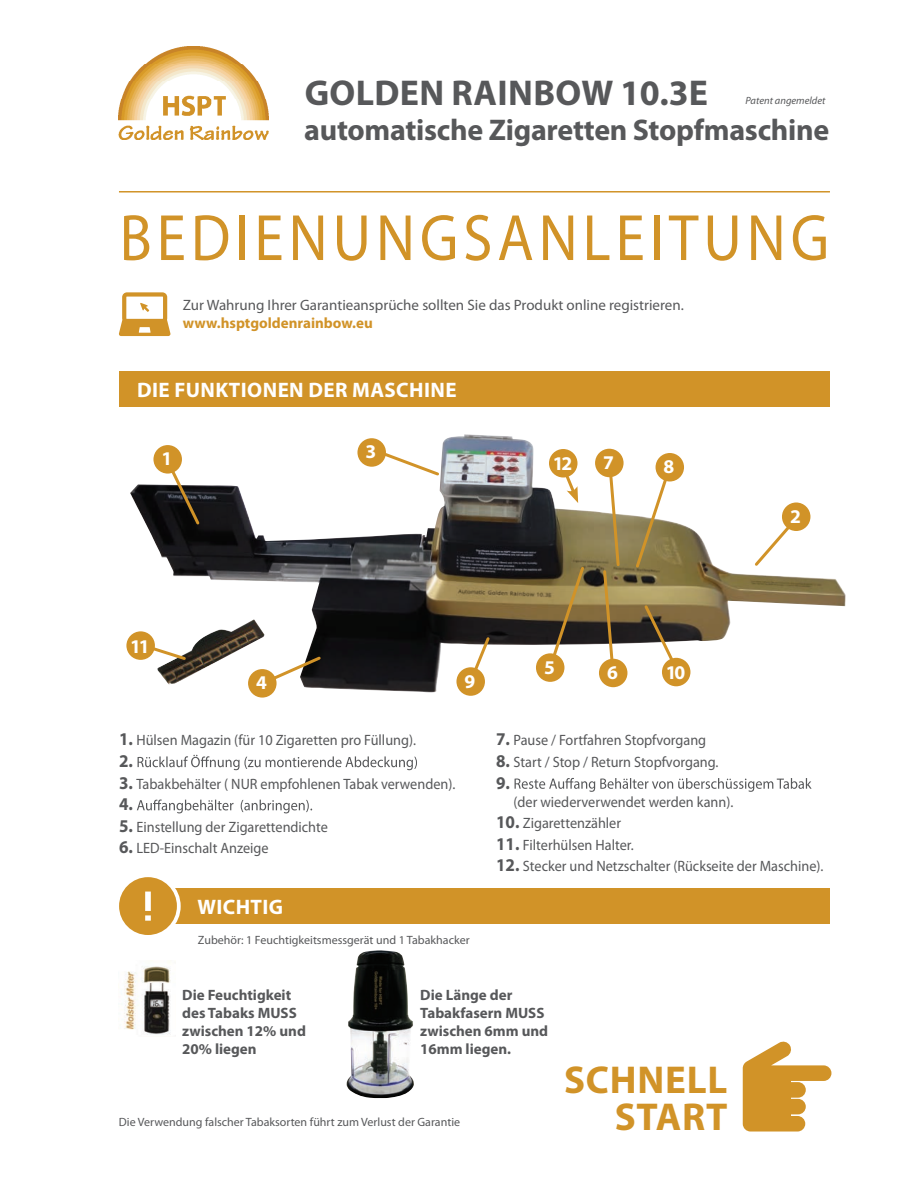
<style>
.page{position:relative;width:918px;height:1188px;background:#fff}
.page>*{position:absolute;margin:0;border:0;box-sizing:border-box;transform-origin:0 0}
.t1{font:66px "Myriad Pro";letter-spacing:.085em;color:#d19328;scale:.9 1}
.t2{font:700 39px/37.5px "Myriad Pro";letter-spacing:.02em;color:#d19328;text-align:right}
.t3{font:700 36px "Myriad Pro";letter-spacing:.01em;color:#57585a}
.t4{font:700 30px "Myriad Pro";letter-spacing:-.01em;color:#57585a}
.t5{font:700 21px "Myriad Pro";letter-spacing:.02em;color:#fff}
.t6{font:700 19.5px "Myriad Pro";color:#fff}
.t7{font:700 18px "Myriad Pro";color:#57585a;scale:.95 1}
.t8{font:15px "Myriad Pro";color:#57585a;scale:.95 1}
.t9{font:700 15px/18px "Myriad Pro";color:#57585a}
.t10{font:15px "Myriad Pro";color:#57585a}
.t11{font:700 15px "Myriad Pro";color:#d19328}
.t12{font:12px "Myriad Pro";color:#57585a}
.t13{font:italic 10.5px "Myriad Pro";color:#57585a}
.s1{font-weight:700;font-size:18px}
</style>
<div class="page">
<img style="left:119px;top:47px;width:150px;height:93px">
<svg style="left:119px;top:292px;width:51px;height:44px"></svg>
<svg style="left:743px;top:1041px;width:88px;height:91px"></svg>
<div style="left:143px;top:888px;width:687px;height:36px;background:#d19328"></div>
<div style="left:115px;top:874px;width:66px;height:65px;background:#fff;border-radius:50%"></div>
<svg style="left:119px;top:877px;width:58px;height:58px"></svg>
<hr style="left:119px;top:191px;width:711px;height:2px;background:#d19328">
<img style="left:346px;top:950px;width:68px;height:148px">
<img style="left:124px;top:966px;width:47px;height:69px">
<div style="left:119px;top:371px;width:711px;height:36px;background:#d19328"></div>
<img style="left:130px;top:434px;width:716px;height:259px">
<img style="left:157px;top:619px;width:108px;height:66px">
<svg style="left:161px;top:453px;width:41px;height:74px"></svg>
<svg style="left:138px;top:755px;width:279px;height:15px"></svg>
<svg style="left:137px;top:799px;width:175px;height:14px"></svg>
<div style="left:153px;top:445px;width:29px;height:29px;background:#d19328;border-radius:50%"></div>
<svg style="left:752px;top:504px;width:57px;height:65px"></svg>
<div style="left:782px;top:503px;width:28px;height:28px;background:#d19328;border-radius:50%"></div>
<svg style="left:364px;top:444px;width:77px;height:34px"></svg>
<div style="left:357px;top:438px;width:29px;height:29px;background:#d19328;border-radius:50%"></div>
<svg style="left:248px;top:654px;width:75px;height:38px"></svg>
<div style="left:248px;top:669px;width:29px;height:29px;background:#d19328;border-radius:50%"></div>
<svg style="left:546px;top:565px;width:40px;height:108px"></svg>
<div style="left:536px;top:653px;width:28px;height:29px;background:#d19328;border-radius:50%"></div>
<div style="left:599px;top:659px;width:28px;height:28px;background:#d19328;border-radius:50%"></div>
<svg style="left:601px;top:472px;width:20px;height:194px"></svg>
<div style="left:595px;top:449px;width:29px;height:28px;background:#d19328;border-radius:50%"></div>
<svg style="left:634px;top:462px;width:40px;height:108px"></svg>
<div style="left:656px;top:453px;width:28px;height:29px;background:#d19328;border-radius:50%"></div>
<svg style="left:467px;top:635px;width:25px;height:51px"></svg>
<div style="left:456px;top:667px;width:29px;height:29px;background:#d19328;border-radius:50%"></div>
<svg style="left:642px;top:603px;width:40px;height:74px"></svg>
<div style="left:662px;top:658px;width:28px;height:28px;background:#d19328;border-radius:50%"></div>
<svg style="left:143px;top:643px;width:45px;height:19px"></svg>
<div style="left:126px;top:631px;width:29px;height:29px;background:#d19328;border-radius:50%"></div>
<svg style="left:558px;top:459px;width:20px;height:44px"></svg>
<div style="left:549px;top:449px;width:29px;height:29px;background:#d19328;border-radius:50%"></div>
<svg style="left:515px;top:778px;width:297px;height:14px"></svg>
<h3 class="t3" style="left:305px;top:70px;width:405px">GOLDEN RAINBOW 10.3E</h3>
<h3 class="t4" style="left:304px;top:110px;width:527px">automatische Zigaretten Stopfmaschine</h3>
<p class="t13" style="left:746px;top:94px;width:81px">Patent angemeldet</p>
<h1 class="t1" style="left:120px;top:197px;width:790px">BEDIENUNGSANLEITUNG</h1>
<p class="t10" style="left:183px;top:296px;width:503px">Zur Wahrung Ihrer Garantieansprüche sollten Sie das Produkt online registrieren.</p>
<p class="t11" style="left:183px;top:313px;width:191px">www.hsptgoldenrainbow.eu</p>
<h3 class="t5" style="left:137px;top:377px;width:321px">DIE FUNKTIONEN DER MASCHINE</h3>
<h3 class="t6" style="left:162px;top:446px;width:12px">1</h3>
<h3 class="t6" style="left:366px;top:439px;width:12px">3</h3>
<h3 class="t6" style="left:553px;top:451px;width:21px">12</h3>
<h3 class="t6" style="left:603px;top:450px;width:12px">7</h3>
<h3 class="t6" style="left:664px;top:454px;width:12px">8</h3>
<h3 class="t6" style="left:790px;top:503px;width:12px">2</h3>
<h3 class="t6" style="left:130px;top:633px;width:21px">11</h3>
<h3 class="t6" style="left:256px;top:670px;width:12px">4</h3>
<h3 class="t6" style="left:465px;top:668px;width:12px">9</h3>
<p class="t8" style="left:119px;top:731px;width:314px"><span class="s1">1.</span> Hülsen Magazin (für 10 Zigaretten pro Füllung).</p>
<p class="t7" style="left:119px;top:749px;width:16px">2.</p>
<p class="t8" style="left:119px;top:774px;width:356px"><span class="s1">3.</span> Tabakbehälter ( NUR empfohlenen Tabak verwenden).</p>
<p class="t7" style="left:119px;top:792px;width:16px">4.</p>
<p class="t8" style="left:119px;top:818px;width:221px"><span class="s1">5.</span> Einstellung der Zigarettendichte</p>
<p class="t8" style="left:119px;top:839px;width:159px"><span class="s1">6.</span> LED-Einschalt Anzeige</p>
<h3 class="t5" style="left:197px;top:893px;width:87px">WICHTIG</h3>
<p class="t12" style="left:198px;top:933px;width:273px">Zubehör: 1 Feuchtigkeitsmessgerät und 1 Tabakhacker</p>
<h3 class="t6" style="left:544px;top:654px;width:12px">5</h3>
<h3 class="t6" style="left:607px;top:660px;width:12px">6</h3>
<h3 class="t6" style="left:666px;top:660px;width:21px">10</h3>
<p class="t8" style="left:496px;top:731px;width:223px"><span class="s1">7.</span> Pause / Fortfahren Stopfvorgang</p>
<p class="t8" style="left:496px;top:753px;width:236px"><span class="s1">8.</span> Start / Stop / Return Stopfvorgang.</p>
<p class="t7" style="left:496px;top:771px;width:16px">9.</p>
<p class="t8" style="left:513px;top:792px;width:233px">(der wiederverwendet werden kann).</p>
<p class="t8" style="left:496px;top:814px;width:133px"><span class="s1">10.</span> Zigarettenzähler</p>
<p class="t8" style="left:496px;top:836px;width:146px"><span class="s1">11.</span> Filterhülsen Halter.</p>
<p class="t8" style="left:496px;top:857px;width:346px"><span class="s1">12.</span> Stecker und Netzschalter (Rückseite der Maschine).</p>
<p class="t9" style="left:182px;top:986px;width:125px">Die Feuchtigkeit des Tabaks MUSS zwischen 12% und<br>20% liegen</p>
<p class="t9" style="left:420px;top:986px;width:130px">Die Länge der<br>Tabakfasern MUSS zwischen 6mm und<br>16mm liegen.</p>
<p class="t12" style="left:119px;top:1115px;width:343px">Die Verwendung falscher Tabaksorten führt zum Verlust der Garantie</p>
<h2 class="t2" style="left:564px;top:1059px;width:165px">SCHNELL<br>START</h2>
</div>
